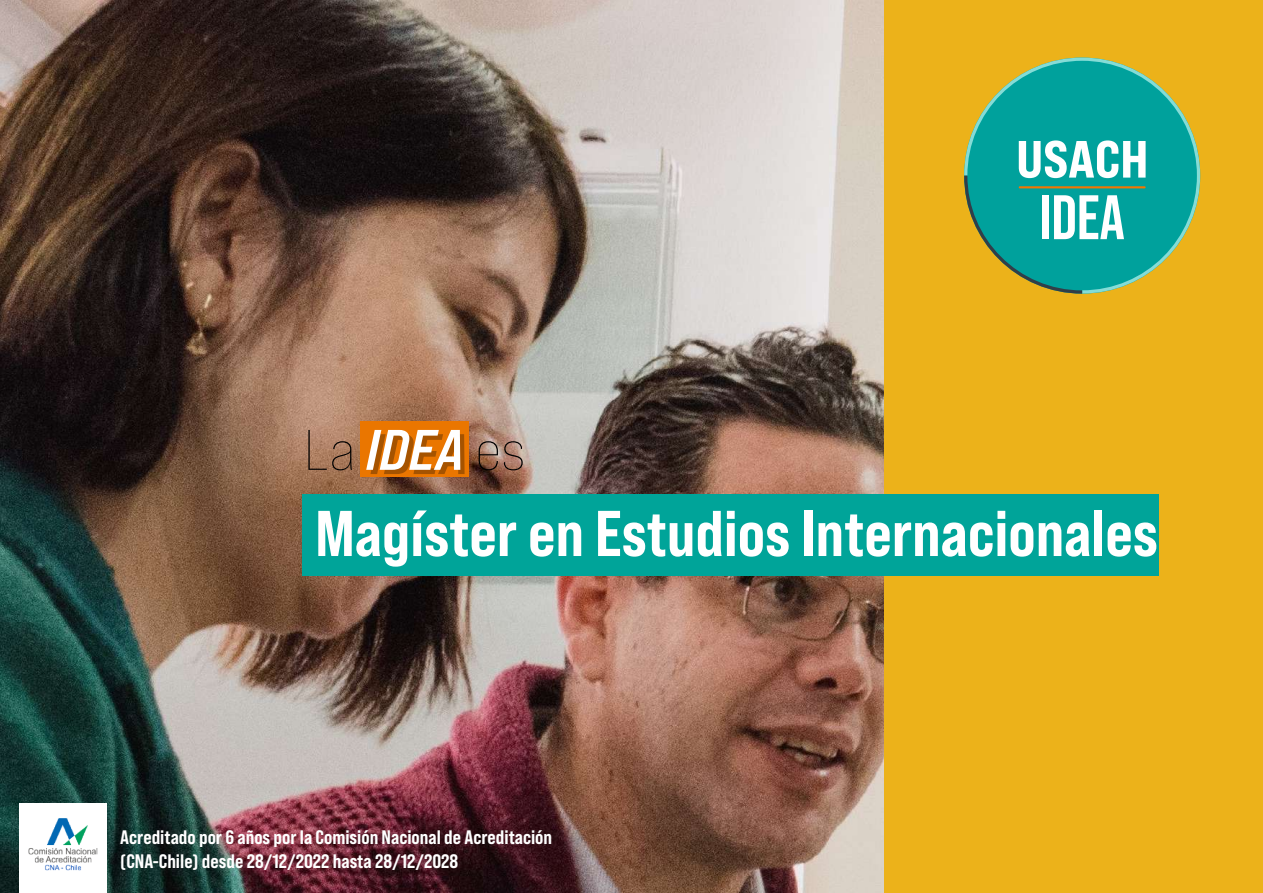
<style>
.page{position:relative;width:1263px;height:893px;background:#fff}
.page>*{position:absolute;margin:0;border:0;box-sizing:border-box;transform-origin:0 0}
.t1{font:64.5px "Bebas Neue Pro Sm E Eb";color:#fff}
.t2{font:700 62.7px "Bebas Neue Pro";color:#fff}
.t3{font:19.5px/23.4px "Bebas Neue Pro Sm E Eb";color:#fff}
</style>
<div class="page">
<img style="left:0;top:0;width:884px;height:893px">
<div style="left:884px;top:0;width:379px;height:893px;background:#ecb21a"></div>
<div style="left:302px;top:494px;width:857px;height:82px;background:#00a499"></div>
<div style="left:360px;top:421px;width:108px;height:56px;background:#ea7600"></div>
<svg style="left:308px;top:430px;width:44px;height:40px;background:#9d745a"></svg>
<svg style="left:366px;top:430px;width:99px;height:44px"></svg>
<svg style="left:479px;top:441px;width:19px;height:29px"></svg>
<svg style="left:504px;top:441px;width:19px;height:29px"></svg>
<div style="left:19px;top:803px;width:88px;height:90px;background:#fff"></div>
<img style="left:28px;top:818px;width:70px;height:53px">
<svg style="left:969px;top:58px;width:231px;height:218px;fill:#00a19c"></svg>
<svg style="left:964px;top:140px;width:181px;height:154px;background:#3aaa92"></svg>
<h2 class="t2" style="left:1039px;top:182px;width:87px">IDEA</h2>
<h1 class="t1" style="left:315px;top:495px;width:844px">Magíster en Estudios Internacionales</h1>
<p class="t3" style="left:120px;top:825px;width:433px">Acreditado por 6 años por la Comisión Nacional de Acreditación (CNA-Chile) desde 28/12/2022 hasta 28/12/2028</p>
</div>
